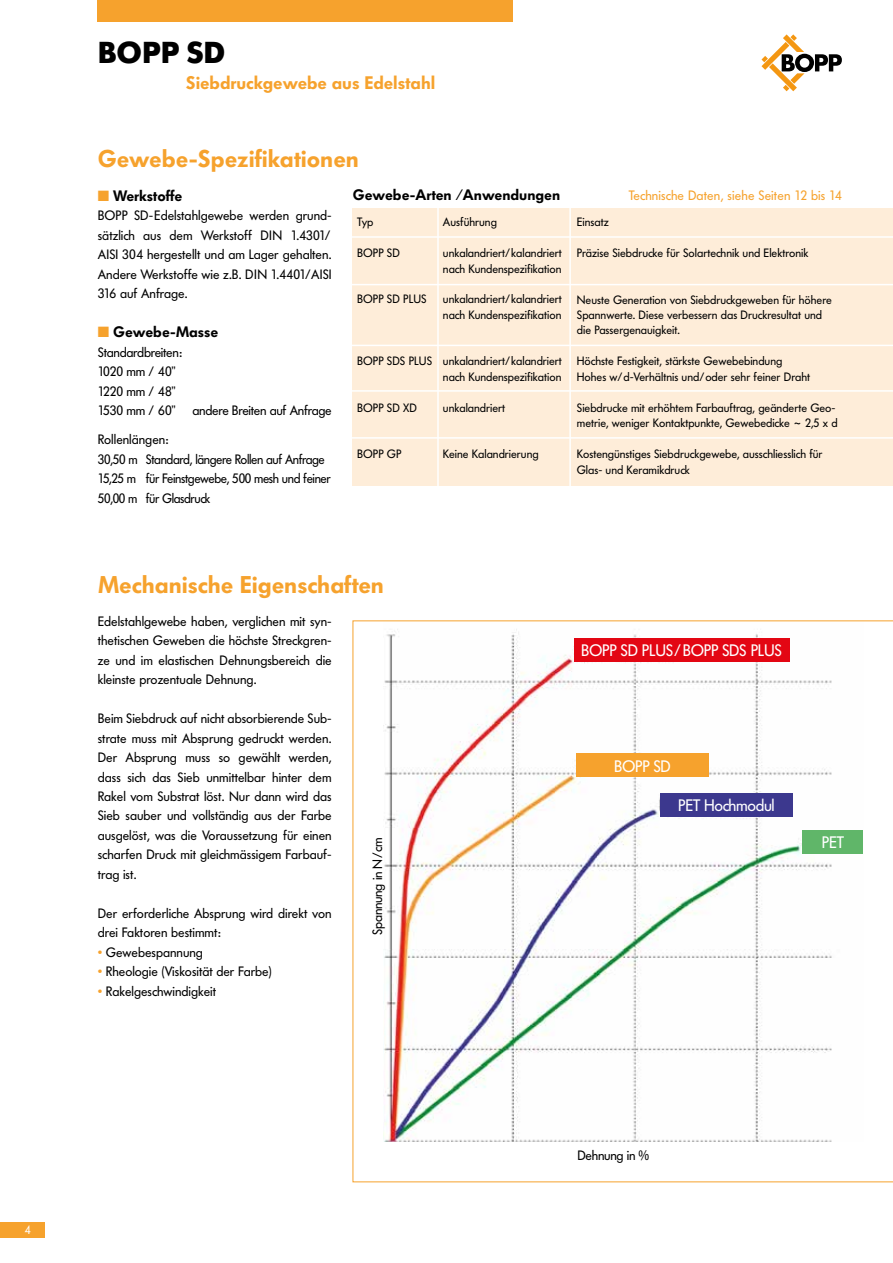
<style>
.page{position:relative;width:893px;height:1263px;background:#fff}
.page>*{position:absolute;margin:0;border:0;box-sizing:border-box;transform-origin:0 0}
.t1{font:700 30px "Futura BQ";color:#000}
.t2{font:600 24px "Futura BQ";color:#f6a22d}
.t3{font:600 18px "Futura BQ";color:#f6a22d}
.t4{font:16.5px "Futura BQ";letter-spacing:-.02em;color:#fff}
.t5{font:600 15px "Futura BQ";color:#000}
.t6{font:13.5px/19.5px "Futura BQ";color:#000;text-align:justify}
.t7{font:13.5px/19.5px "Futura BQ";letter-spacing:-.03em;color:#000}
.t8{font:13.5px/19.5px "Futura BQ";letter-spacing:-.02em;color:#000}
.t9{font:13.5px "Futura BQ";letter-spacing:.01em;color:#f6a22d}
.t10{font:12px/15.5px "Futura BQ";color:#000}
.t11{font:12px "Futura BQ";color:#fff}
.s1{color:#f6a22d}
</style>
<div class="page">
<div style="left:0;top:1222px;width:45px;height:15px;background:#f6a22d"></div>
<svg style="left:761px;top:34px;width:81px;height:57px"></svg>
<div style="left:98px;top:0;width:415px;height:21px;background:#f6a22d"></div>
<div style="left:353px;top:209px;width:540px;height:277px;background:#feedd9"></div>
<hr style="left:346px;top:236px;width:547px;height:2px;background:#fff">
<hr style="left:346px;top:284px;width:547px;height:1px;background:#fff">
<hr style="left:346px;top:390px;width:547px;height:2px;background:#fff">
<hr style="left:346px;top:345px;width:547px;height:1px;background:#fff">
<hr style="left:346px;top:437px;width:547px;height:2px;background:#fff">
<hr style="left:437px;top:206px;width:2px;height:300px;background:#fff">
<hr style="left:569px;top:206px;width:2px;height:300px;background:#fff">
<img style="left:384px;top:629px;width:448px;height:513px">
<div style="left:574px;top:638px;width:215px;height:23px;background:#e30613"></div>
<div style="left:576px;top:754px;width:133px;height:23px;background:#f6a22d"></div>
<div style="left:660px;top:793px;width:133px;height:23px;background:#3c388e"></div>
<div style="left:803px;top:830px;width:60px;height:24px;background:#60b669"></div>
<p class="t11" style="left:25px;top:1223px;width:7px">4</p>
<h1 class="t1" style="left:98px;top:34px;width:129px">BOPP SD</h1>
<h3 class="t3" style="left:186px;top:72px;width:250px">Siebdruckgewebe aus Edelstahl</h3>
<h2 class="t2" style="left:98px;top:144px;width:263px">Gewebe-Spezifikationen</h2>
<p class="t5" style="left:353px;top:186px;width:209px">Gewebe-Arten /Anwendungen</p>
<p class="t9" style="left:629px;top:188px;width:215px">Technische Daten, siehe Seiten 12 bis 14</p>
<p class="t10" style="left:443px;top:214px;width:55px">Ausführung</p>
<p class="t10" style="left:443px;top:245px;width:120px">unkalandriert/kalandriert nach Kundenspezifikation</p>
<p class="t10" style="left:443px;top:292px;width:120px">unkalandriert/kalandriert nach Kundenspezifikation</p>
<p class="t10" style="left:443px;top:354px;width:120px">unkalandriert/kalandriert nach Kundenspezifikation</p>
<p class="t10" style="left:443px;top:400px;width:64px">unkalandriert</p>
<p class="t10" style="left:443px;top:446px;width:97px">Keine Kalandrierung</p>
<p class="t5" style="left:98px;top:187px;width:86px"><span class="s1">■</span> Werkstoffe</p>
<p class="t6" style="left:98px;top:206px;width:235px">BOPP SD-Edelstahlgewebe werden grund&shy;sätzlich aus dem Werkstoff DIN 1.4301/ AISI 304 hergestellt und am Lager gehalten.<br>Andere Werkstoffe wie z.B. DIN 1.4401/AISI 316 auf Anfrage.</p>
<p class="t5" style="left:98px;top:323px;width:122px"><span class="s1">■</span> Gewebe-Masse</p>
<p class="t8" style="left:98px;top:342px;width:235px">Standardbreiten:<br>1020 mm / 40’’<br>1220 mm / 48’’<br>1530 mm / 60’’ andere Breiten auf Anfrage</p>
<p class="t7" style="left:98px;top:430px;width:234px">Rollenlängen:<br>30,50 m Standard, längere Rollen auf Anfrage<br>15,25 m für Feinstgewebe, 500 mesh und feiner<br>50,00 m für Glasdruck</p>
<p class="t10" style="left:357px;top:214px;width:18px">Typ</p>
<p class="t10" style="left:357px;top:245px;width:44px">BOPP SD</p>
<p class="t10" style="left:357px;top:292px;width:71px">BOPP SD PLUS</p>
<p class="t10" style="left:577px;top:214px;width:33px">Einsatz</p>
<p class="t10" style="left:577px;top:245px;width:233px">Präzise Siebdrucke für Solartechnik und Elektronik</p>
<p class="t10" style="left:577px;top:292px;width:256px">Neuste Generation von Siebdruckgeweben für höhere<br>Spannwerte. Diese verbessern das Druckresultat und die Passergenauigkeit.</p>
<p class="t10" style="left:577px;top:354px;width:235px">Höchste Festigkeit, stärkste Gewebebindung<br>Hohes w/d-Verhältnis und/oder sehr feiner Draht</p>
<p class="t10" style="left:577px;top:400px;width:262px">Siebdrucke mit erhöhtem Farbauftrag, geänderte Geo&shy;metrie, weniger Kontaktpunkte, Gewebedicke ~ 2,5 x d</p>
<p class="t10" style="left:577px;top:446px;width:247px">Kostengünstiges Siebdruckgewebe, ausschliesslich für<br>Glas- und Keramikdruck</p>
<p class="t10" style="left:357px;top:353px;width:76px">BOPP SDS PLUS</p>
<p class="t10" style="left:357px;top:400px;width:61px">BOPP SD XD</p>
<p class="t10" style="left:357px;top:446px;width:46px">BOPP GP</p>
<h2 class="t2" style="left:98px;top:570px;width:288px">Mechanische Eigenschaften</h2>
<p class="t6" style="left:98px;top:611px;width:235px">Edelstahlgewebe haben, verglichen mit syn&shy;thetischen Geweben die höchste Streckgren&shy;ze und im elastischen Dehnungsbereich die kleinste prozentuale Dehnung.</p>
<p class="t6" style="left:98px;top:709px;width:235px">Beim Siebdruck auf nicht absorbierende Sub&shy;strate muss mit Absprung gedruckt werden.<br>Der Absprung muss so gewählt werden, dass sich das Sieb unmittelbar hinter dem Rakel vom Substrat löst. Nur dann wird das Sieb sauber und vollständig aus der Farbe ausgelöst, was die Voraussetzung für einen scharfen Druck mit gleichmässigem Farbauf&shy;trag ist.</p>
<p class="t6" style="left:98px;top:904px;width:235px">Der erforderliche Absprung wird direkt von drei Faktoren bestimmt:</p>
<p class="t6" style="left:98px;top:943px;width:107px"><span class="s1">•</span> Gewebespannung</p>
<p class="t6" style="left:98px;top:962px;width:176px"><span class="s1">•</span> Rheologie (Viskosität der Farbe)</p>
<p class="t6" style="left:98px;top:982px;width:120px"><span class="s1">•</span> Rakelgeschwindigkeit</p>
<p class="t8" style="left:368px;top:935px;width:99px;rotate:-90deg">Spannung in N/cm</p>
<p class="t4" style="left:581px;top:641px;width:202px">BOPP SD PLUS/BOPP SDS PLUS</p>
<p class="t4" style="left:614px;top:756px;width:58px">BOPP SD</p>
<p class="t4" style="left:678px;top:796px;width:98px">PET Hochmodul</p>
<p class="t4" style="left:822px;top:833px;width:24px">PET</p>
<p class="t8" style="left:577px;top:1146px;width:73px">Dehnung in %</p>
</div>
